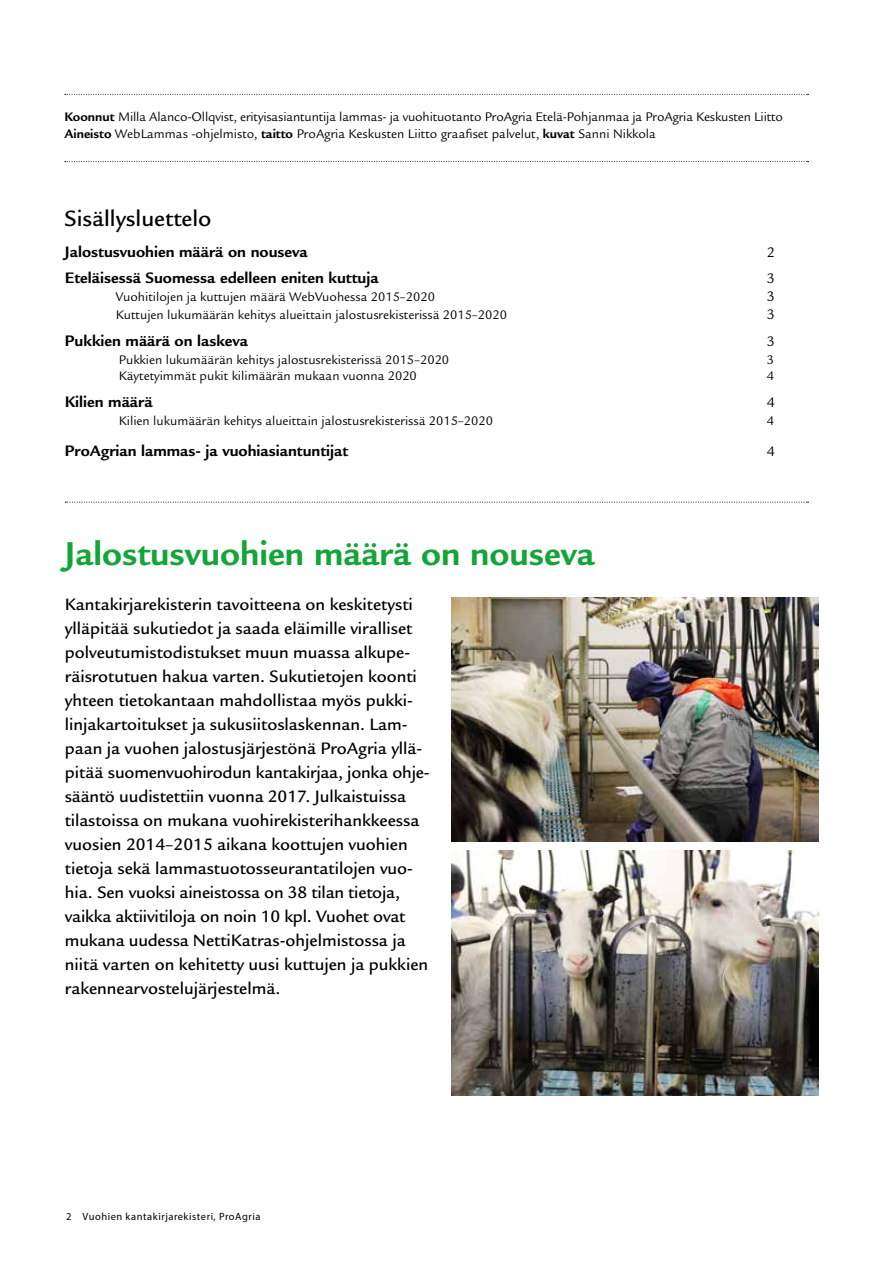
<style>
.page{position:relative;width:893px;height:1263px;background:#fff}
.page>*{position:absolute;margin:0;border:0;box-sizing:border-box;transform-origin:0 0}
.t1{font:700 36px "Legacy Sans";color:#13a538}
.t2{font:500 24px "Legacy Sans";color:#000}
.t3{font:500 18px/24px "Legacy Sans";color:#000}
.t4{font:700 16.5px "Legacy Sans";color:#000}
.t5{font:15px "Legacy Sans";color:#000}
.t6{font:13.5px/16.5px "Legacy Sans";color:#000}
.t7{font:10.5px "Myriad Pro";letter-spacing:.05em;color:#000}
.s1{font-weight:700}
.s2{font-style:inherit}
</style>
<div class="page">
<svg style="left:65px;top:94px;width:743px;height:1px"></svg>
<img style="left:452px;top:597px;width:366px;height:244px">
<img style="left:452px;top:851px;width:366px;height:244px">
<svg style="left:65px;top:161px;width:743px;height:1px"></svg>
<svg style="left:65px;top:502px;width:743px;height:1px"></svg>
<p class="t6" style="left:65px;top:109px;width:720px"><span class="s1">Koonnut</span> Milla Alanco-Ollqvist, erityisasiantuntija lammas- ja vuohituotanto ProAgria Etelä-Pohjanmaa ja ProAgria Keskusten Liitto<br><span class="s1">Aineisto</span> WebLammas -ohjelmisto, <span class="s1">taitto</span> ProAgria Keskusten Liitto graafiset palvelut, <span class="s1">kuvat</span> Sanni Nikkola</p>
<h2 class="t2" style="left:65px;top:205px;width:149px">Sisällysluettelo</h2>
<p class="t4" style="left:65px;top:242px;width:244px">Jalostusvuohien määrä on nouseva</p>
<p class="t5" style="left:767px;top:244px;width:10px">2</p>
<p class="t4" style="left:65px;top:269px;width:315px">Eteläisessä Suomessa edelleen eniten kuttuja</p>
<p class="t5" style="left:767px;top:270px;width:10px">3</p>
<p class="t6" style="left:116px;top:289px;width:321px">Vuohitilojen ja kuttujen määrä WebVuohessa 2015–2020</p>
<p class="t5" style="left:767px;top:288px;width:10px">3</p>
<p class="t6" style="left:116px;top:307px;width:392px">Kuttujen lukumäärän kehitys alueittain jalostusrekisterissä 2015–2020</p>
<p class="t5" style="left:767px;top:306px;width:10px">3</p>
<p class="t4" style="left:65px;top:331px;width:185px">Pukkien määrä on laskeva</p>
<p class="t5" style="left:767px;top:333px;width:10px">3</p>
<p class="t6" style="left:119px;top:352px;width:332px">Pukkien lukumäärän kehitys jalostusrekisterissä 2015–2020</p>
<p class="t6" style="left:767px;top:352px;width:9px">3</p>
<p class="t6" style="left:119px;top:368px;width:299px">Käytetyimmät pukit kilimäärän mukaan vuonna 2020</p>
<p class="t6" style="left:767px;top:368px;width:9px">4</p>
<p class="t4" style="left:65px;top:392px;width:89px">Kilien määrä</p>
<p class="t5" style="left:767px;top:393px;width:10px">4</p>
<p class="t6" style="left:119px;top:412px;width:375px">Kilien lukumäärän kehitys alueittain jalostusrekisterissä 2015–2020</p>
<p class="t6" style="left:767px;top:412px;width:9px">4</p>
<p class="t4" style="left:65px;top:441px;width:285px">ProAgrian lammas- ja vuohiasiantuntijat</p>
<p class="t5" style="left:767px;top:443px;width:10px">4</p>
<h1 class="t1" style="left:65px;top:533px;width:531px">Jalostusvuohien määrä on nouseva</h1>
<p class="t3" style="left:65px;top:593px;width:366px">Kantakirjarekisterin tavoitteena on keskitetysti ylläpitää sukutiedot ja saada eläimille viralliset polveutumistodistukset muun muassa alkupe&shy;räisrotutuen hakua varten. Sukutietojen koonti yhteen tietokantaan mahdollistaa myös pukki&shy;linjakartoitukset ja sukusiitoslaskennan. Lam&shy;paan ja vuohen jalostusjärjestönä ProAgria yllä&shy;pitää suomenvuohirodun kantakirjaa, jonka ohje&shy;sääntö uudistettiin vuonna 2017. Julkaistuissa tilastoissa on mukana vuohirekisterihankkeessa vuosien 2014–2015 aikana koottujen vuohien tietoja sekä lammastuotosseurantatilojen vuo&shy;hia. Sen vuoksi aineistossa on 38 tilan tietoja, vaikka aktiivitiloja on noin 10 kpl. Vuohet ovat mukana uudessa NettiKatras-ohjelmistossa ja niitä varten on kehitetty uusi kuttujen ja pukkien rakennearvostelujärjestelmä.</p>
<p class="t7" style="left:66px;top:1210px;width:196px"><span class="s2">2</span> Vuohien kantakirjarekisteri, ProAgria</p>
</div>
